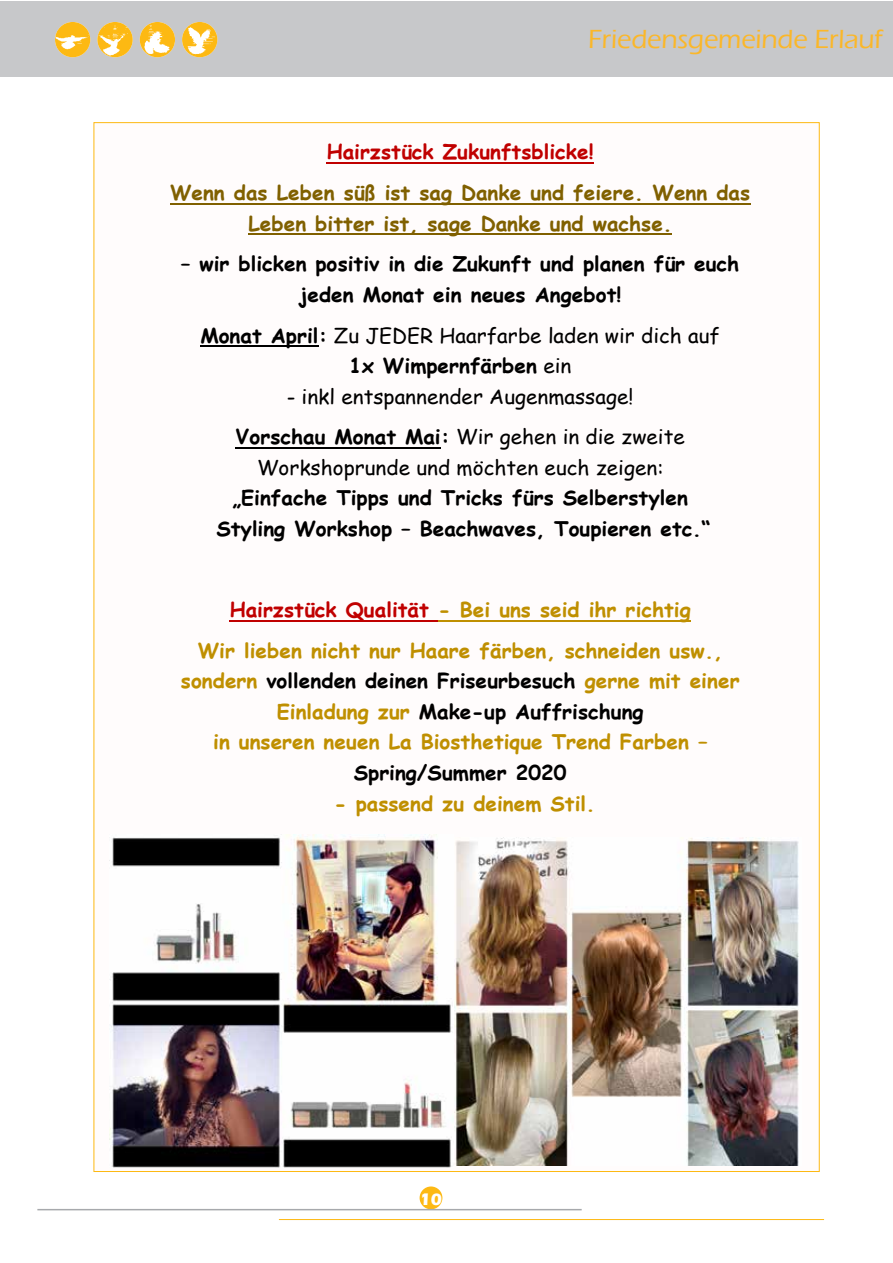
<style>
.page{position:relative;width:893px;height:1263px;background:#fff}
.page>*{position:absolute;margin:0;border:0;box-sizing:border-box;transform-origin:0 0}
.t1{font:500 27px "Eras ITC";letter-spacing:-.005em;color:#fbb729}
.t2{font:700 20.25px/30.5px "Comic Sans MS";color:#bf8f00;text-align:center}
.t3{font:700 20.25px/30.6px "Comic Sans MS";color:#000;text-align:center}
.t4{font:20.25px/30.5px "Comic Sans MS";color:#000;text-align:center}
.t5{font:700 20.25px/30.6px "Comic Sans MS";color:#806000;text-align:center}
.t6{font:700 20.25px "Comic Sans MS";color:#c00000}
.t7{font:700 17.25px "Eras ITC";color:#fff}
.s1{font-weight:700}
.s2{color:#c00000}
.s3{color:#000}
</style>
<div class="page">
<div style="left:0;top:1px;width:893px;height:76px;background:#c7c8ca"></div>
<img style="left:55px;top:22px;width:35px;height:35px;border-radius:18px">
<img style="left:97px;top:22px;width:36px;height:35px;border-radius:18px">
<img style="left:140px;top:22px;width:35px;height:35px;border-radius:18px">
<img style="left:182px;top:22px;width:35px;height:35px;border-radius:18px">
<div style="left:420px;top:1186px;width:22px;height:23px;background:#fdb913;border-radius:50%"></div>
<hr style="left:279px;top:1219px;width:545px;height:1px;background:#fdb913">
<hr style="left:37px;top:1209px;width:545px;height:1px;background:#a7a9ac">
<div style="left:94px;top:122px;width:726px;height:1050px;background:#fffcfc;border:1px solid #fdb913"></div>
<img style="left:453px;top:837px;width:346px;height:328px">
<img style="left:110px;top:834px;width:343px;height:334px">
<hr style="left:327px;top:162px;width:267px;height:2px;background:#c00000">
<hr style="left:170px;top:203px;width:581px;height:1px;background:#806000">
<hr style="left:248px;top:233px;width:424px;height:2px;background:#806000">
<hr style="left:200px;top:345px;width:119px;height:2px;background:#000">
<hr style="left:235px;top:447px;width:206px;height:2px;background:#000">
<hr style="left:230px;top:620px;width:208px;height:2px;background:#c00000">
<hr style="left:438px;top:620px;width:253px;height:2px;background:#bf8f00">
<h1 class="t1" style="left:588px;top:24px;width:296px">Friedensgemeinde Erlauf</h1>
<p class="t6" style="left:327px;top:137px;width:269px">Hairzstück Zukunftsblicke!</p>
<p class="t5" style="left:170px;top:177px;width:582px">Wenn das Leben süß ist sag Danke und feiere. Wenn das<br>Leben bitter ist, sage Danke und wachse.</p>
<p class="t3" style="left:181px;top:248px;width:559px">– wir blicken positiv in die Zukunft und planen für euch jeden Monat ein neues Angebot!</p>
<p class="t4" style="left:200px;top:319px;width:521px"><span class="s1">Monat April:</span> Zu JEDER Haarfarbe laden wir dich auf<br><span class="s1">1x Wimpernfärben</span> ein</p>
<p class="t4" style="left:235px;top:375px;width:451px;line-height:40.7px">- inkl entspannender Augenmassage!<br><span class="s1">Vorschau Monat Mai:</span> Wir gehen in die zweite</p>
<p class="t4" style="left:257px;top:452px;width:408px">Workshoprunde und möchten euch zeigen:</p>
<p class="t3" style="left:216px;top:482px;width:496px">„Einfache Tipps und Tricks fürs Selberstylen<br>Styling Workshop – Beachwaves, Toupieren etc.“</p>
<p class="t2" style="left:198px;top:589px;width:527px;line-height:40.7px"><span class="s2">Hairzstück Qualität</span> - Bei uns seid ihr richtig<br>Wir lieben nicht nur Haare färben, schneiden usw.,</p>
<p class="t2" style="left:181px;top:665px;width:560px">sondern <span class="s3">vollenden deinen Friseurbesuch</span> gerne mit einer<br>Einladung zur <span class="s3">Make-up Auffrischung<br></span>in unseren neuen La Biosthetique Trend Farben –</p>
<p class="t3" style="left:354px;top:756px;width:214px">Spring/Summer 2020</p>
<p class="t2" style="left:334px;top:787px;width:263px">- passend zu deinem Stil.</p>
<p class="t7" style="left:419px;top:1189px;width:24px">10</p>
</div>
